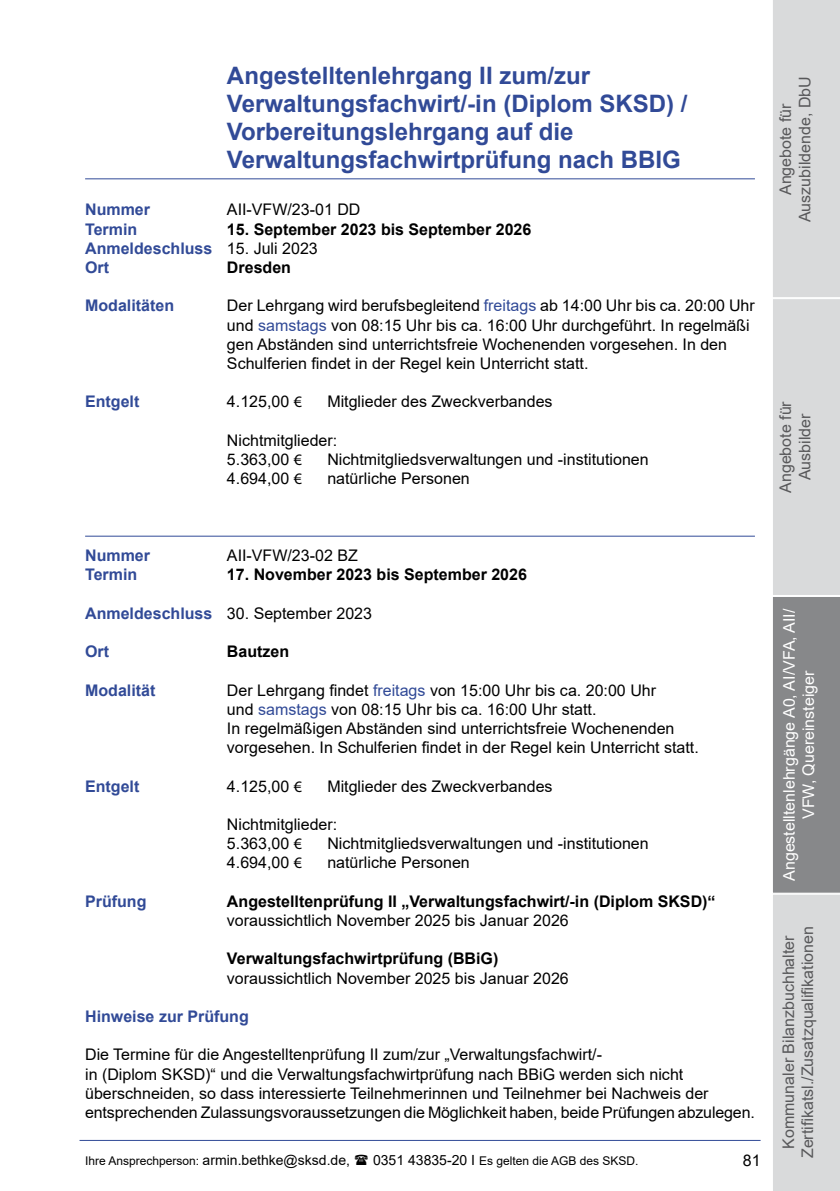
<style>
.page{position:relative;width:840px;height:1191px;background:#fff}
.page>*{position:absolute;margin:0;border:0;box-sizing:border-box;transform-origin:0 0}
.t1{font:700 24px/28px "Arial";color:#314a97}
.t2{font:16px/19.2px "Arial";color:#000}
.t3{font:700 16px/19.2px "Arial";color:#000}
.t4{font:16px/19.2px "Arial";color:#58585a;text-align:center}
.t5{font:700 16px "Arial";color:#314a97}
.t6{font:16px/19.2px "Arial";color:#fff;text-align:center}
.t7{font:14px "Arial";color:#000}
.t8{font:12px "Arial";color:#000}
.s1{color:#314a97}
.s2{font-weight:400}
.s3{font-family:"Myriad Pro"}
.s4{font-weight:700;color:#314a97}
.s5{font-size:12px}
.s6{font-size:14px}
</style>
<div class="page">
<hr style="left:79px;top:1140px;width:681px;height:1px;background:#314a97">
<svg style="left:773px;top:0;width:66px;height:1191px;background:#c4c5c7"></svg>
<hr style="left:85px;top:178px;width:669px;height:1px;background:#314a97">
<hr style="left:85px;top:535px;width:669px;height:1px;background:#314a97">
<h1 class="t1" style="left:227px;top:62px;width:462px">Angestelltenlehrgang II zum/zur Verwaltungsfachwirt/-in (Diplom SKSD) / Vorbereitungslehrgang auf die Verwaltungsfachwirtprüfung nach BBIG</h1>
<p class="t5" style="left:85px;top:198px;width:66px">Nummer</p>
<p class="t2" style="left:227px;top:200px;width:135px">AII-VFW/23-01 DD</p>
<p class="t5" style="left:85px;top:218px;width:54px">Termin</p>
<p class="t3" style="left:85px;top:219px;width:447px;text-indent:142px">15. September 2023 bis September 2026<br><span class="s1">Anmeldeschluss</span> <span class="s2">15. Juli 2023<br></span><span class="s1">Ort</span></p>
<p class="t3" style="left:227px;top:258px;width:66px">Dresden</p>
<p class="t5" style="left:85px;top:294px;width:90px">Modalitäten</p>
<p class="t2" style="left:227px;top:296px;width:529px">Der Lehrgang wird berufsbegleitend <span class="s1">freitags</span> ab 14:00 Uhr bis ca. 20:00 Uhr und <span class="s1">samstags</span> von 08:15 Uhr bis ca. 16:00 Uhr durchgeführt. In regelmäßi gen Abständen sind unterrichtsfreie Wochenenden vorgesehen. In den Schulferien findet in der Regel kein Unterricht statt.</p>
<p class="t5" style="left:85px;top:390px;width:56px">Entgelt</p>
<p class="t2" style="left:227px;top:392px;width:76px">4.125,00 <span class="s3">€</span></p>
<p class="t2" style="left:327px;top:392px;width:226px">Mitglieder des Zweckverbandes</p>
<p class="t2" style="left:227px;top:430px;width:112px">Nichtmitglieder:<br>5.363,00 <span class="s3">€</span></p>
<p class="t2" style="left:327px;top:450px;width:323px">Nichtmitgliedsverwaltungen und -institutionen</p>
<p class="t2" style="left:227px;top:469px;width:76px">4.694,00 <span class="s3">€</span></p>
<p class="t2" style="left:327px;top:469px;width:144px">natürliche Personen</p>
<p class="t4" style="left:775px;top:222px;width:147px;rotate:-90deg">Angebote für<br>Auszubildende, DbU</p>
<p class="t4" style="left:775px;top:493px;width:93px;rotate:-90deg">Angebote für<br>Ausbilder</p>
<p class="t5" style="left:85px;top:544px;width:66px">Nummer</p>
<p class="t2" style="left:227px;top:546px;width:132px">AII-VFW/23-02 BZ</p>
<p class="t5" style="left:85px;top:563px;width:54px">Termin</p>
<p class="t3" style="left:227px;top:565px;width:301px">17. November 2023 bis September 2026</p>
<p class="t2" style="left:85px;top:603px;width:288px"><span class="s4">Anmeldeschluss</span> 30. September 2023</p>
<p class="t5" style="left:85px;top:640px;width:25px">Ort</p>
<p class="t3" style="left:227px;top:642px;width:64px">Bautzen</p>
<p class="t5" style="left:85px;top:678px;width:72px">Modalität</p>
<p class="t2" style="left:227px;top:680px;width:473px">Der Lehrgang findet <span class="s1">freitags</span> von 15:00 Uhr bis ca. 20:00 Uhr<br>und <span class="s1">samstags</span> von 08:15 Uhr bis ca. 16:00 Uhr statt.<br>In regelmäßigen Abständen sind unterrichtsfreie Wochenenden vorgesehen. In Schulferien findet in der Regel kein Unterricht statt.</p>
<p class="t5" style="left:85px;top:774px;width:56px">Entgelt</p>
<p class="t2" style="left:227px;top:776px;width:76px">4.125,00 <span class="s3">€</span></p>
<p class="t2" style="left:327px;top:776px;width:226px">Mitglieder des Zweckverbandes</p>
<p class="t2" style="left:227px;top:814px;width:112px">Nichtmitglieder:<br>5.363,00 <span class="s3">€</span></p>
<p class="t2" style="left:327px;top:834px;width:323px">Nichtmitgliedsverwaltungen und -institutionen</p>
<p class="t2" style="left:227px;top:853px;width:76px">4.694,00 <span class="s3">€</span></p>
<p class="t2" style="left:327px;top:853px;width:144px">natürliche Personen</p>
<p class="t5" style="left:85px;top:890px;width:63px">Prüfung</p>
<p class="t3" style="left:227px;top:891px;width:490px">Angestelltenprüfung II „Verwaltungsfachwirt/-in (Diplom SKSD)“</p>
<p class="t2" style="left:227px;top:910px;width:343px">voraussichtlich November 2025 bis Januar 2026</p>
<p class="t3" style="left:227px;top:949px;width:273px">Verwaltungsfachwirtprüfung (BBiG)</p>
<p class="t2" style="left:227px;top:968px;width:343px">voraussichtlich November 2025 bis Januar 2026</p>
<p class="t5" style="left:85px;top:1005px;width:165px">Hinweise zur Prüfung</p>
<p class="t2" style="left:85px;top:1045px;width:670px">Die Termine für die Angestelltenprüfung II zum/zur „Verwaltungsfachwirt/-<br>in (Diplom SKSD)“ und die Verwaltungsfachwirtprüfung nach BBiG werden sich nicht überschneiden, so dass interessierte Teilnehmerinnen und Teilnehmer bei Nachweis der entsprechenden Zulassungsvoraussetzungen die Möglichkeit haben, beide Prüfungen abzulegen.</p>
<p class="t7" style="left:85px;top:1150px;width:266px"><span class="s5">Ihre Ansprechperson:</span> armin.bethke@sksd.de,</p>
<p class="t8" style="left:373px;top:1152px;width:267px"><span class="s6">0351 43835-20 I</span> Es gelten die AGB des SKSD.</p>
<p class="t2" style="left:742px;top:1150px;width:19px">81</p>
<p class="t6" style="left:779px;top:881px;width:274px;rotate:-90deg">Angestelltenlehrgänge A0, AI/VFA, AII/<br>VFW, Quereinsteiger</p>
<p class="t4" style="left:778px;top:1158px;width:234px;rotate:-90deg">Kommunaler Bilanzbuchhalter<br>Zertifikatsl./Zusatzqualifikationen</p>
</div>
